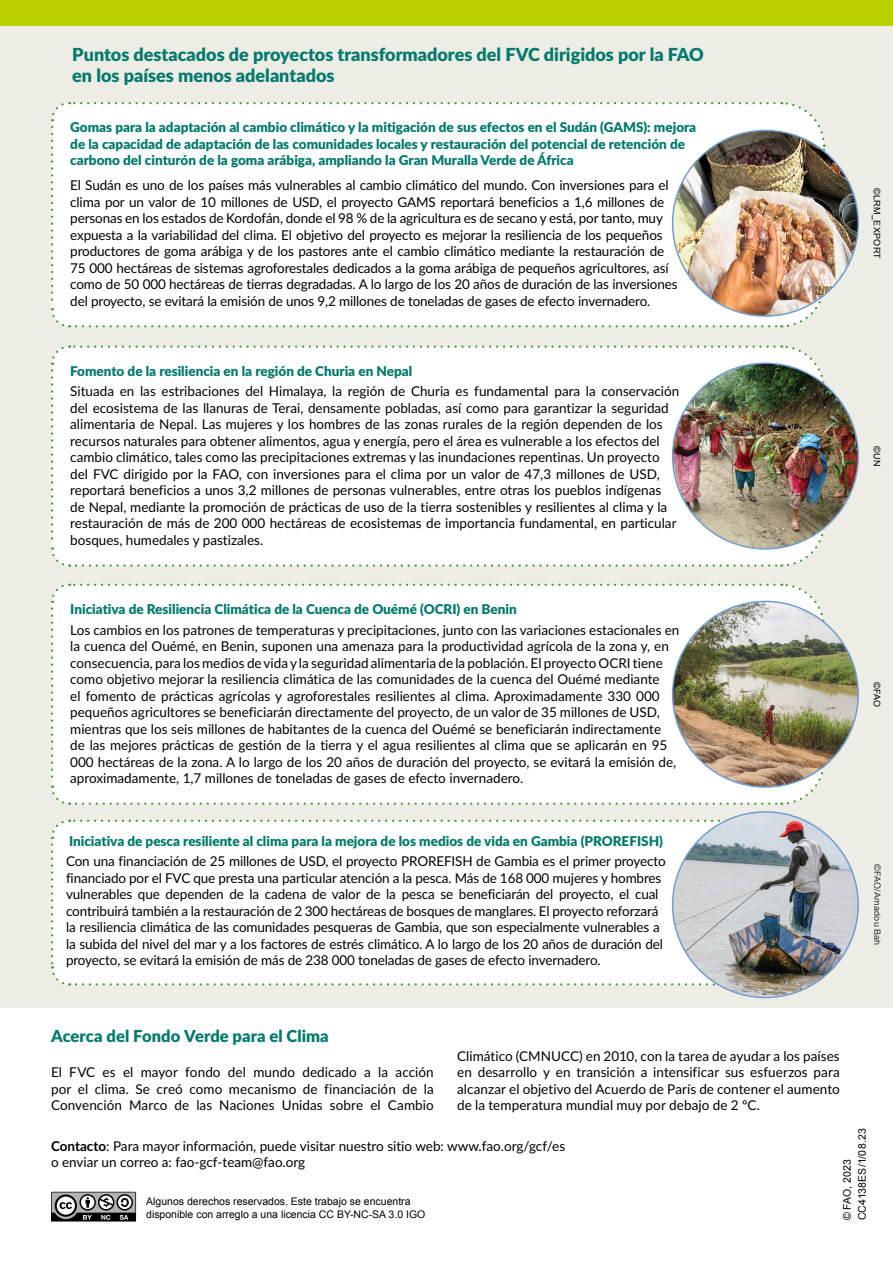
<style>
.page{position:relative;width:893px;height:1263px;background:#fff}
.page>*{position:absolute;margin:0;border:0;box-sizing:border-box;transform-origin:0 0}
.t1{font:900 18px/21px "Lato";color:#007a6c}
.t2{font:900 16.5px "Lato";letter-spacing:.005em;color:#007a6c}
.t3{font:13.5px/16.5px "Lato";color:#000}
.t4{font:900 13.5px/16.5px "Lato";color:#007a6c}
.t5{font:10.5px/13.5px "Arial";color:#000}
.t6{font:10.5px/15px "Arial";letter-spacing:.02em;color:#000}
.t7{font:9px "Arial";letter-spacing:.02em;color:#000}
.s1{font-weight:700}
</style>
<div class="page">
<div style="left:0;top:26px;width:893px;height:982px;background:#edece5"></div>
<div style="left:0;top:0;width:893px;height:26px;background:#bccf00"></div>
<svg style="left:51px;top:1192px;width:85px;height:29px"></svg>
<div style="left:52px;top:103px;width:729px;height:223px;background:#fff"></div>
<svg style="left:51px;top:127px;width:19px;height:201px;background:#f7faf6"></svg>
<svg style="left:76px;top:283px;width:750px;height:45px;background:#fafcfa"></svg>
<svg style="left:781px;top:102px;width:45px;height:50px"></svg>
<svg style="left:51px;top:102px;width:723px;height:19px;background:#f8fbf7"></svg>
<div style="left:51px;top:345px;width:775px;height:222px;background:#fff"></div>
<div style="left:52px;top:585px;width:729px;height:219px;background:#fff"></div>
<svg style="left:51px;top:609px;width:19px;height:196px;background:#f7faf6"></svg>
<svg style="left:76px;top:760px;width:750px;height:45px;background:#fbfcfa"></svg>
<svg style="left:781px;top:583px;width:45px;height:40px"></svg>
<svg style="left:51px;top:583px;width:723px;height:20px;background:#f7faf7"></svg>
<div style="left:52px;top:839px;width:648px;height:145px;background:#fff"></div>
<svg style="left:51px;top:845px;width:19px;height:141px;background:#f7faf6"></svg>
<div style="left:76px;top:941px;width:750px;height:45px;background:#fff"></div>
<svg style="left:800px;top:818px;width:26px;height:16px"></svg>
<svg style="left:51px;top:819px;width:678px;height:20px;background:#f7faf6"></svg>
<img style="left:673px;top:130px;width:185px;height:186px;border-radius:93px">
<img style="left:673px;top:363px;width:185px;height:186px;border-radius:93px">
<img style="left:673px;top:601px;width:185px;height:186px;border-radius:93px">
<img style="left:673px;top:812px;width:185px;height:185px;border-radius:93px">
<h1 class="t1" style="left:72px;top:43px;width:633px">Puntos destacados de proyectos transformadores del FVC dirigidos por la FAO en los países menos adelantados</h1>
<p class="t4" style="left:70px;top:118px;width:627px">Gomas para la adaptación al cambio climático y la mitigación de sus efectos en el Sudán (GAMS): mejora de la capacidad de adaptación de las comunidades locales y restauración del potencial de retención de carbono del cinturón de la goma arábiga, ampliando la Gran Muralla Verde de África</p>
<p class="t3" style="left:70px;top:176px;width:609px">El Sudán es uno de los países más vulnerables al cambio climático del mundo. Con inversiones para el clima por un valor de 10 millones de USD, el proyecto GAMS reportará beneficios a 1,6 millones de personas en los estados de Kordofán, donde el 98 % de la agricultura es de secano y está, por tanto, muy expuesta a la variabilidad del clima. El objetivo del proyecto es mejorar la resiliencia de los pequeños productores de goma arábiga y de los pastores ante el cambio climático mediante la restauración de 75 000 hectáreas de sistemas agroforestales dedicados a la goma arábiga de pequeños agricultores, así como de 50 000 hectáreas de tierras degradadas. A lo largo de los 20 años de duración de las inversiones del proyecto, se evitará la emisión de unos 9,2 millones de toneladas de gases de efecto invernadero.</p>
<p class="t4" style="left:70px;top:362px;width:344px">Fomento de la resiliencia en la región de Churia en Nepal</p>
<p class="t3" style="left:70px;top:383px;width:610px">Situada en las estribaciones del Himalaya, la región de Churia es fundamental para la conservación del ecosistema de las llanuras de Terai, densamente pobladas, así como para garantizar la seguridad alimentaria de Nepal. Las mujeres y los hombres de las zonas rurales de la región dependen de los recursos naturales para obtener alimentos, agua y energía, pero el área es vulnerable a los efectos del cambio climático, tales como las precipitaciones extremas y las inundaciones repentinas. Un proyecto del FVC dirigido por la FAO, con inversiones para el clima por un valor de 47,3 millones de USD, reportará beneficios a unos 3,2 millones de personas vulnerables, entre otras los pueblos indígenas de Nepal, mediante la promoción de prácticas de uso de la tierra sostenibles y resilientes al clima y la restauración de más de 200 000 hectáreas de ecosistemas de importancia fundamental, en particular bosques, humedales y pastizales.</p>
<p class="t4" style="left:70px;top:600px;width:448px">Iniciativa de Resiliencia Climática de la Cuenca de Ouémé (OCRI) en Benin</p>
<p class="t3" style="left:70px;top:621px;width:611px">Los cambios en los patrones de temperaturas y precipitaciones, junto con las variaciones estacionales en la cuenca del Ouémé, en Benin, suponen una amenaza para la productividad agrícola de la zona y, en consecuencia, para los medios de vida y la seguridad alimentaria de la población. El proyecto OCRI tiene como objetivo mejorar la resiliencia climática de las comunidades de la cuenca del Ouémé mediante<br>el fomento de prácticas agrícolas y agroforestales resilientes al clima. Aproximadamente 330 000 pequeños agricultores se beneficiarán directamente del proyecto, de un valor de 35 millones de USD, mientras que los seis millones de habitantes de la cuenca del Ouémé se beneficiarán indirectamente<br>de las mejores prácticas de gestión de la tierra y el agua resilientes al clima que se aplicarán en 95<br>000 hectáreas de la zona. A lo largo de los 20 años de duración del proyecto, se evitará la emisión de, aproximadamente, 1,7 millones de toneladas de gases de efecto invernadero.</p>
<p class="t4" style="left:69px;top:832px;width:595px">Iniciativa de pesca resiliente al clima para la mejora de los medios de vida en Gambia (PROREFISH)</p>
<p class="t3" style="left:66px;top:852px;width:601px">Con una financiación de 25 millones de USD, el proyecto PROREFISH de Gambia es el primer proyecto financiado por el FVC que presta una particular atención a la pesca. Más de 168 000 mujeres y hombres vulnerables que dependen de la cadena de valor de la pesca se beneficiarán del proyecto, el cual contribuirá también a la restauración de 2 300 hectáreas de bosques de manglares. El proyecto reforzará la resiliencia climática de las comunidades pesqueras de Gambia, que son especialmente vulnerables a la subida del nivel del mar y a los factores de estrés climático. A lo largo de los 20 años de duración del proyecto, se evitará la emisión de más de 238 000 toneladas de gases de efecto invernadero.</p>
<p class="t2" style="left:51px;top:1024px;width:279px">Acerca del Fondo Verde para el Clima</p>
<p class="t3" style="left:51px;top:1063px;width:384px;text-align:justify">El FVC es el mayor fondo del mundo dedicado a la acción por el clima. Se creó como mecanismo de financiación de la Convención Marco de las Naciones Unidas sobre el Cambio</p>
<p class="t3" style="left:457px;top:1047px;width:384px;text-align:justify">Climático (CMNUCC) en 2010, con la tarea de ayudar a los países en desarrollo y en transición a intensificar sus esfuerzos para alcanzar el objetivo del Acuerdo de París de contener el aumento de la temperatura mundial muy por debajo de 2 ºC.</p>
<p class="t7" style="left:883px;top:188px;width:72px;rotate:90deg">©LRM_EXPORT</p>
<p class="t7" style="left:883px;top:446px;width:22px;rotate:90deg">©UN</p>
<p class="t7" style="left:883px;top:681px;width:27px;rotate:90deg">©FAO</p>
<p class="t7" style="left:883px;top:864px;width:83px;rotate:90deg">©FAO/Amadou Bah</p>
<p class="t3" style="left:51px;top:1137px;width:516px"><span class="s1">Contacto</span>: Para mayor información, puede visitar nuestro sitio web: www.fao.org/gcf/es o enviar un correo a: fao-gcf-team@fao.org</p>
<p class="t5" style="left:146px;top:1194px;width:281px">Algunos derechos reservados. Este trabajo se encuentra disponible con arreglo a una licencia CC BY-NC-SA 3.0 IGO</p>
<p class="t6" style="left:840px;top:1220px;width:94px;rotate:-90deg">© FAO, 2023<br>CC4138ES/1/08.23</p>
</div>
